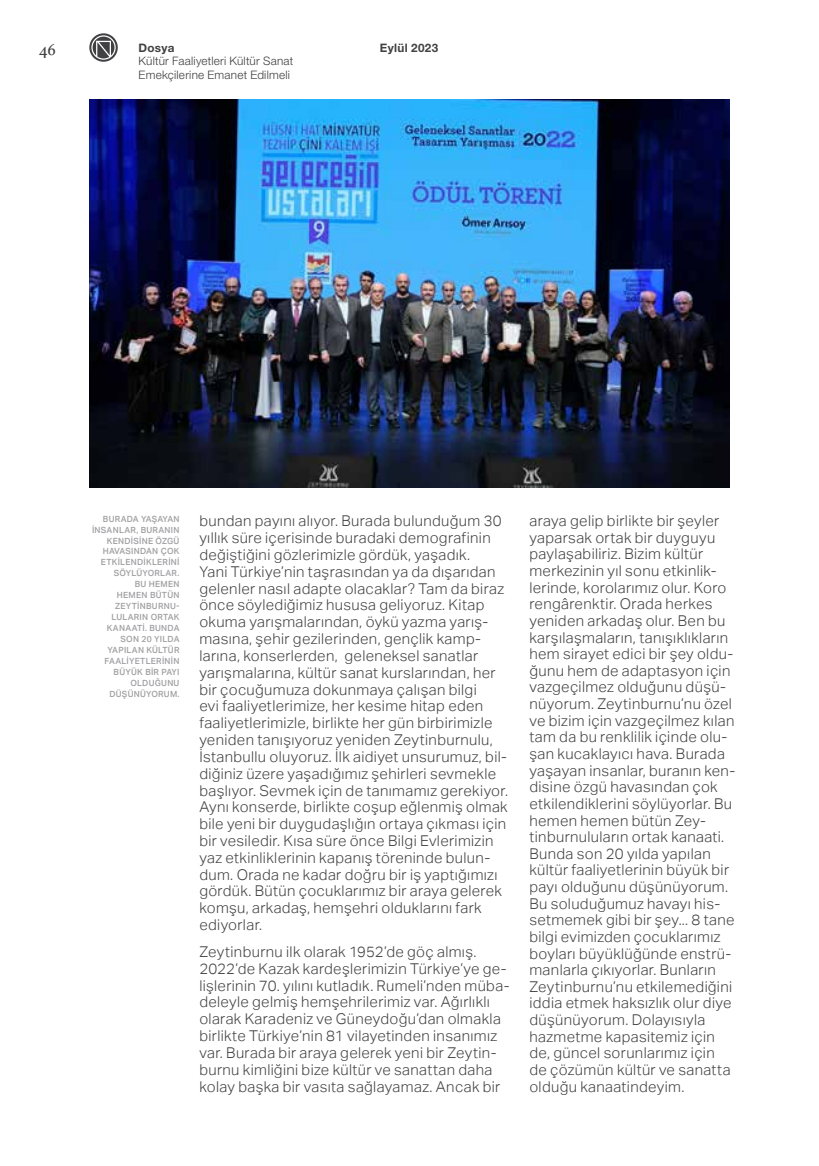
<style>
.page{position:relative;width:819px;height:1166px;background:#fff}
.page>*{position:absolute;margin:0;border:0;box-sizing:border-box;transform-origin:0 0}
.t1{font:17.5px "Athelas";color:#414042}
.t2{font:300 14.88px/16.6px "Aktiv Grotesk";letter-spacing:.025em;color:#414042}
.t3{font:300 11.72px/13.3px "Helvetica Neue LT Pro";letter-spacing:.02em;color:#414042}
.t4{font:700 11.72px "Helvetica Neue LT Pro";letter-spacing:.03em;color:#414042}
.t5{font:500 8.58px/11px "Aktiv Grotesk";letter-spacing:.03em;color:#a1a1a4;text-align:right}
</style>
<div class="page">
<img style="left:89px;top:99px;width:640px;height:388px">
<svg style="left:89px;top:33px;width:29px;height:29px"></svg>
<p class="t1" style="left:39px;top:36px;width:18px">46</p>
<p class="t4" style="left:139px;top:40px;width:37px">Dosya</p>
<p class="t3" style="left:139px;top:54px;width:156px">Kültür Faaliyetleri Kültür Sanat<br>Emekçilerine Emanet Edilmeli</p>
<p class="t4" style="left:380px;top:40px;width:60px">Eylül 2023</p>
<p class="t5" style="left:92px;top:513px;width:89px">BURADA YAŞAYAN<br>INSANLAR, BURANIN<br>KENDISINE ÖZGÜ<br>HAVASINDAN ÇOK<br>ETKILENDIKLERINI<br>SÖYLÜYORLAR.<br>BU HEMEN<br>HEMEN BÜTÜN<br>ZEYTINBURNU-<br>LULARIN ORTAK<br>KANAATI. BUNDA<br>SON 20 YILDA<br>YAPILAN KÜLTÜR<br>FAALIYETLERININ<br>BÜYÜK BIR PAYI<br>OLDUĞUNU<br>DÜŞÜNÜYORUM.</p>
<p class="t2" style="left:199px;top:513px;width:310px">bundan payını alıyor. Burada bulunduğum 30 yıllık süre içerisinde buradaki demografinin değiştiğini gözlerimizle gördük, yaşadık.<br>Yani Türkiye’nin taşrasından ya da dışarıdan gelenler nasıl adapte olacaklar? Tam da biraz önce söylediğimiz hususa geliyoruz. Kitap okuma yarışmalarından, öykü yazma yarış&shy;masına, şehir gezilerinden, gençlik kamp&shy;larına, konserlerden, geleneksel sanatlar yarışmalarına, kültür sanat kurslarından, her bir çocuğumuza dokunmaya çalışan bilgi<br>evi faaliyetlerimize, her kesime hitap eden faaliyetlerimizle, birlikte her gün birbirimizle yeniden tanışıyoruz yeniden Zeytinburnulu, İstanbullu oluyoruz. İlk aidiyet unsurumuz, bil&shy;diğiniz üzere yaşadığımız şehirleri sevmekle başlıyor. Sevmek için de tanımamız gerekiyor.<br>Aynı konserde, birlikte coşup eğlenmiş olmak bile yeni bir duygudaşlığın ortaya çıkması için bir vesiledir. Kısa süre önce Bilgi Evlerimizin yaz etkinliklerinin kapanış töreninde bulun&shy;dum. Orada ne kadar doğru bir iş yaptığımızı gördük. Bütün çocuklarımız bir araya gelerek komşu, arkadaş, hemşehri olduklarını fark ediyorlar.</p>
<p class="t2" style="left:199px;top:943px;width:312px">Zeytinburnu ilk olarak 1952’de göç almış.<br>2022’de Kazak kardeşlerimizin Türkiye’ye ge&shy;lişlerinin 70. yılını kutladık. Rumeli’nden müba&shy;deleyle gelmiş hemşehrilerimiz var. Ağırlıklı olarak Karadeniz ve Güneydoğu’dan olmakla birlikte Türkiye’nin 81 vilayetinden insanımız var. Burada bir araya gelerek yeni bir Zeytin&shy;burnu kimliğini bize kültür ve sanattan daha kolay başka bir vasıta sağlayamaz. Ancak bir</p>
<p class="t2" style="left:529px;top:513px;width:207px">araya gelip birlikte bir şeyler yaparsak ortak bir duyguyu paylaşabiliriz. Bizim kültür merkezinin yıl sonu etkinlik&shy;lerinde, korolarımız olur. Koro rengârenktir. Orada herkes yeniden arkadaş olur. Ben bu karşılaşmaların, tanışıklıkların hem sirayet edici bir şey oldu&shy;ğunu hem de adaptasyon için vazgeçilmez olduğunu düşü&shy;nüyorum. Zeytinburnu’nu özel ve bizim için vazgeçilmez kılan tam da bu renklilik içinde olu&shy;şan kucaklayıcı hava. Burada yaşayan insanlar, buranın ken&shy;disine özgü havasından çok etkilendiklerini söylüyorlar. Bu hemen hemen bütün Zey&shy;tinburnuluların ortak kanaati.<br>Bunda son 20 yılda yapılan kültür faaliyetlerinin büyük bir payı olduğunu düşünüyorum.<br>Bu soluduğumuz havayı his&shy;setmemek gibi bir şey... 8 tane bilgi evimizden çocuklarımız boyları büyüklüğü nde enstrü&shy;manlarla çıkıyorlar. Bunların<br>Zeytinburnu’nu etkilemediğini iddia etmek haksızlık olur diye düşü nüyorum. Dolayısıyla hazmetme kapasitemiz için de, güncel sorunlarımız için de çözümün kültür ve sanatta olduğu kanaatindeyim.</p>
</div>
